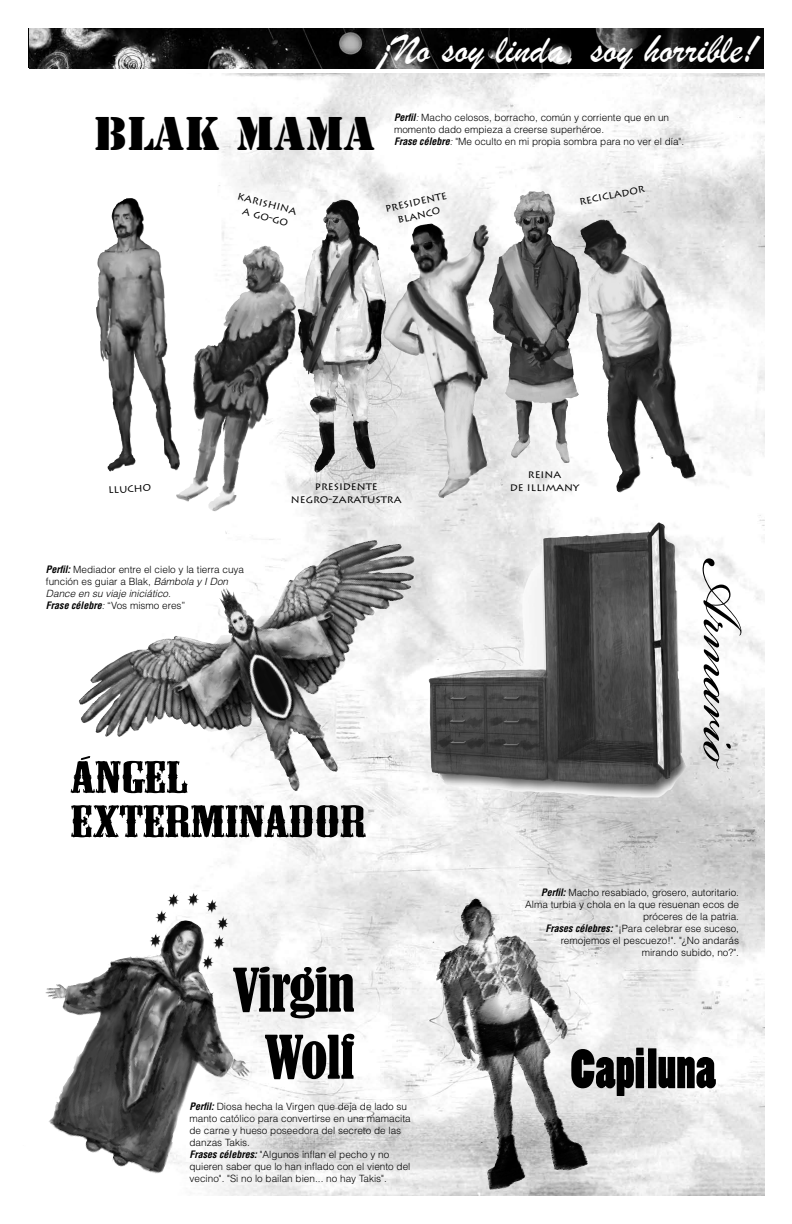
<style>
.page{position:relative;width:792px;height:1224px;background:#fff}
.page>*{position:absolute;margin:0;border:0;box-sizing:border-box;transform-origin:0 0}
.t1{font:87.4px "Bickham Script Pro";color:#000}
.t2{font:condensed 55.9px/67px "Bernard";letter-spacing:-.025em;color:#000;text-align:center}
.t3{font:52.1px "Poplar Std";color:#000}
.t4{font:44.2px "Stencil Std";color:#000}
.t5{font:42.1px/44.2px "Mesquite Std";color:#000;scale:2.1 1}
.t6{font:42px "Brush Script";color:#fff}
.t7{font:11.1px/13.3px "Lithos Pro";color:#000;text-align:center}
.t8{font:300 10px/12px "Helvetica";color:#000}
.s1{font-weight:700;font-style:italic;font-stretch:condensed}
.s2{font-style:italic}
</style>
<div class="page">
<img style="left:45px;top:73px;width:720px;height:1123px">
<img style="left:29px;top:28px;width:735px;height:40px">
<img style="left:326px;top:540px;width:50px;height:17px">
<img style="left:436px;top:901px;width:36px;height:103px">
<img style="left:547px;top:530px;width:103px;height:8px">
<img style="left:580px;top:219px;width:24px;height:153px">
<img style="left:96px;top:198px;width:30px;height:164px">
<img style="left:382px;top:223px;width:108px;height:276px">
<img style="left:488px;top:192px;width:53px;height:210px">
<img style="left:298px;top:199px;width:43px;height:274px">
<img style="left:203px;top:246px;width:62px;height:103px">
<svg style="left:187px;top:895px;width:11px;height:12px"></svg>
<h3 class="t6" style="left:378px;top:23px;width:380px">¡No soy linda, soy horrible!</h3>
<h3 class="t4" style="left:94px;top:105px;width:282px">BLAK MAMA</h3>
<p class="t8" style="left:394px;top:111px;width:292px"><span class="s1">Perfil</span><span class="s2">:</span> Macho celosos, borracho, común y corriente que en un momento dado empieza a creerse superhéroe.<br><span class="s1">Frase célebre</span><span class="s2">:</span> "Me oculto en mi propia sombra para no ver el día".</p>
<p class="t7" style="left:239px;top:189px;width:63px;rotate:15deg">KARISHINA<br>A GO-GO</p>
<p class="t7" style="left:384px;top:202px;width:64px;rotate:-13deg">PRESIDENTE<br>BLANCO</p>
<p class="t7" style="left:578px;top:195px;width:68px;rotate:-11deg">RECICLADOR</p>
<p class="t7" style="left:108px;top:483px;width:45px;rotate:-3deg">LLUCHO</p>
<p class="t7" style="left:291px;top:480px;width:112px">PRESIDENTE<br>NEGRO-ZARATUSTRA</p>
<p class="t8" style="left:46px;top:563px;width:200px"><span class="s1">Perfil:</span> Mediador entre el cielo y la tierra cuya función es guiar a Blak, <span class="s2">Bámbola y I Don Dance en su viaje iniciático.<br></span><span class="s1">Frase célebre</span><span class="s2">:</span> “Vos mismo eres”</p>
<h3 class="t5" style="left:71px;top:758px;width:142px">ÁNGEL<br>EXTERMINADOR</h3>
<h2 class="t2" style="left:233px;top:958px;width:124px">Virgin<br>Wolf</h2>
<p class="t8" style="left:190px;top:1100px;width:223px"><span class="s1">Perfil:</span> Diosa hecha la Virgen que deja de lado su manto católico para convertirse en una mamacita de carne y hueso poseedora del secreto de las danzas Takis.<br><span class="s1">Frases célebres:</span> "Algunos inflan el pecho y no quieren saber que lo han inflado con el viento del vecino". "Si no lo bailan bien... no hay Takis".</p>
<p class="t7" style="left:510px;top:467px;width:71px">REINA<br>DE ILLIMANY</p>
<h1 class="t1" style="left:785px;top:557px;width:215px;rotate:90deg">Armario</h1>
<p class="t8" style="left:525px;top:886px;width:215px;text-align:right"><span class="s1">Perfil:</span> Macho resabiado, grosero, autoritario.<br>Alma turbia y chola en la que resuenan ecos de próceres de la patria.<br><span class="s1">Frases célebres:</span> "¡Para celebrar ese suceso, remojemos el pescuezo!". "¿No andarás mirando subido, no?".</p>
<h3 class="t3" style="left:571px;top:1040px;width:147px">Capi luna</h3>
</div>
